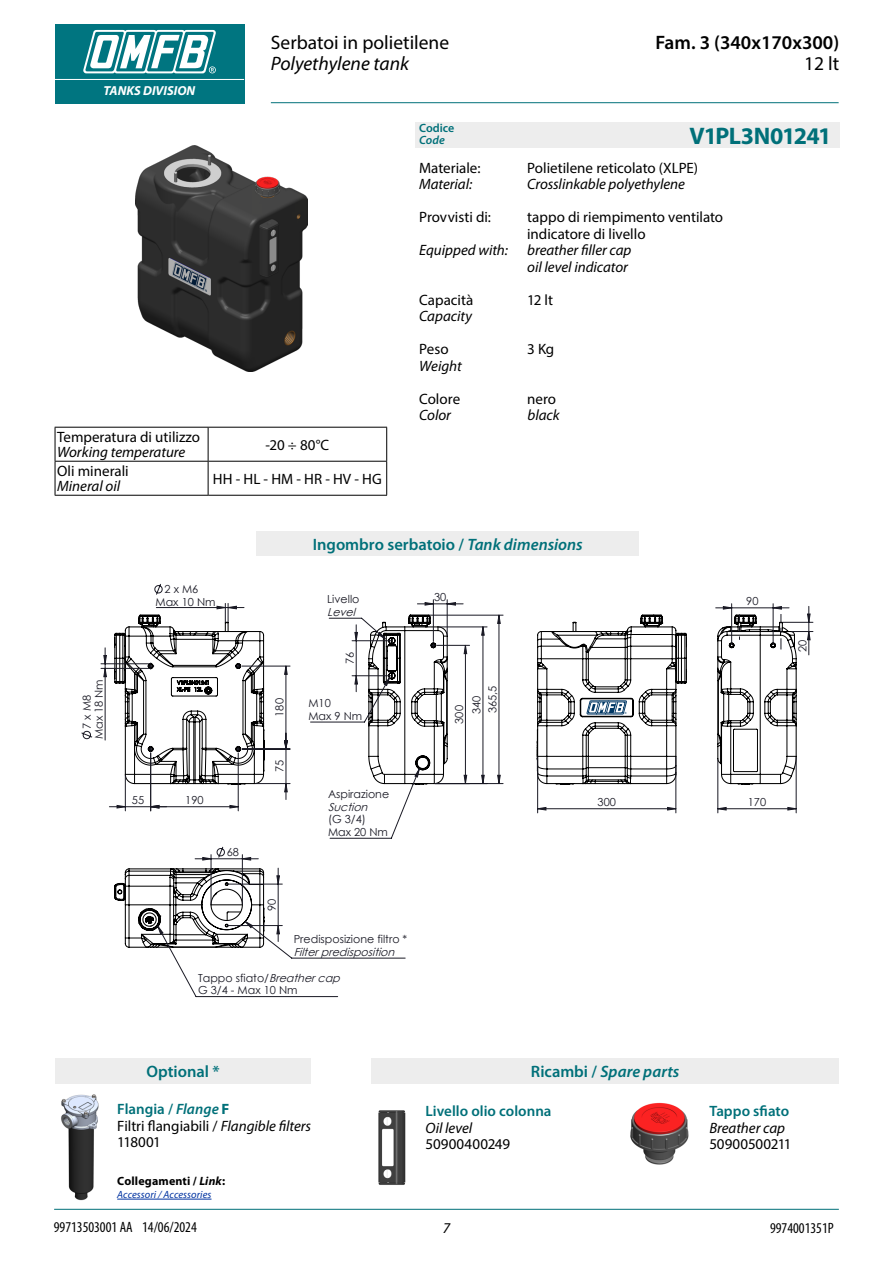
<style>
.page{position:relative;width:893px;height:1263px;background:#fff}
.page>*{position:absolute;margin:0;border:0;box-sizing:border-box;transform-origin:0 0}
.t1{font:700 24px "Myriad Pro";letter-spacing:-.03em;color:#007079}
.t2{font:19.5px "Myriad Pro";color:#000}
.t3{font:600 19.5px "Myriad Pro";color:#000}
.t4{font:italic 19.5px "Myriad Pro";color:#000}
.t5{font:600 16.5px "Myriad Pro";color:#007079}
.t6{font:italic 600 16.5px "Myriad Pro";letter-spacing:.005em;color:#007079}
.t7{font:15px/16.5px "Myriad Pro";color:#000}
.t8{font:italic 15px/16.5px "Myriad Pro";color:#000}
.t9{font:condensed 15px "Myriad Pro";color:#000}
.t10{font:600 15px "Myriad Pro";color:#007079}
.t11{font:italic 700 13.05px "Myriad Pro";color:#fff}
.t12{font:700 12px "Myriad Pro";letter-spacing:.015em;color:#000}
.t13{font:600 12px "Myriad Pro";color:#007079}
.t14{font:italic 600 12px "Myriad Pro";color:#007079}
.t15{font:11.1px/12.5px "Century Gothic";color:#191924}
.t16{font:italic 11.1px "Century Gothic";color:#191924}
.t17{font:italic 10.5px "Myriad Pro";letter-spacing:.005em;color:#0033a1}
.s1{font-style:italic}
.s2{font-weight:600;color:#007079}
.s3{font-weight:600;font-style:italic;color:#007079}
.s4{font-weight:700;color:#007079}
.s5{font-style:normal}
</style>
<div class="page">
<div style="left:55px;top:24px;width:189px;height:79px;background:#007580"></div>
<hr style="left:55px;top:79px;width:189px;height:1px;background:#fff">
<svg style="left:83px;top:30px;width:133px;height:43px"></svg>
<hr style="left:271px;top:102px;width:568px;height:1px;background:#007079">
<hr style="left:54px;top:1209px;width:785px;height:1px;background:#007079">
<div style="left:415px;top:122px;width:425px;height:25px;background:#ededed"></div>
<svg style="left:81px;top:730px;width:12px;height:9px"></svg>
<svg style="left:154px;top:583px;width:9px;height:12px"></svg>
<svg style="left:114px;top:868px;width:35px;height:80px"></svg>
<hr style="left:125px;top:775px;width:1px;height:36px;background:#191924">
<svg style="left:149px;top:599px;width:648px;height:398px"></svg>
<hr style="left:101px;top:663px;width:49px;height:1px;background:#191924">
<hr style="left:101px;top:668px;width:49px;height:1px;background:#191924">
<svg style="left:109px;top:804px;width:42px;height:5px"></svg>
<svg style="left:151px;top:603px;width:645px;height:331px"></svg>
<svg style="left:716px;top:606px;width:97px;height:35px"></svg>
<svg style="left:276px;top:868px;width:4px;height:73px"></svg>
<svg style="left:104px;top:614px;width:706px;height:178px"></svg>
<svg style="left:536px;top:614px;width:151px;height:182px"></svg>
<div style="left:256px;top:532px;width:383px;height:24px;background:#ededed"></div>
<hr style="left:55px;top:427px;width:153px;height:1px;background:#000">
<hr style="left:55px;top:428px;width:1px;height:33px;background:#000">
<hr style="left:208px;top:427px;width:179px;height:1px;background:#000">
<hr style="left:386px;top:428px;width:1px;height:33px;background:#000">
<hr style="left:55px;top:461px;width:153px;height:1px;background:#000">
<hr style="left:55px;top:462px;width:1px;height:33px;background:#000">
<hr style="left:208px;top:461px;width:179px;height:1px;background:#000">
<hr style="left:386px;top:462px;width:1px;height:33px;background:#000">
<hr style="left:55px;top:495px;width:153px;height:1px;background:#000">
<hr style="left:208px;top:495px;width:179px;height:1px;background:#000">
<hr style="left:208px;top:428px;width:1px;height:33px;background:#000">
<hr style="left:208px;top:462px;width:1px;height:33px;background:#000">
<div style="left:371px;top:1058px;width:468px;height:26px;background:#ededed"></div>
<img style="left:378px;top:1110px;width:28px;height:75px">
<img style="left:630px;top:1103px;width:59px;height:62px">
<img style="left:61px;top:1094px;width:38px;height:107px">
<div style="left:56px;top:1058px;width:255px;height:26px;background:#ededed"></div>
<hr style="left:117px;top:1199px;width:94px;height:1px;background:#0033a1">
<img style="left:135px;top:145px;width:172px;height:226px">
<p class="t11" style="left:104px;top:83px;width:93px">TANKS DIVISION</p>
<p class="t7" style="left:57px;top:429px;width:144px">Temperatura di utilizzo</p>
<p class="t8" style="left:57px;top:444px;width:130px">Working temperature</p>
<p class="t7" style="left:57px;top:463px;width:73px">Oli minerali</p>
<p class="t8" style="left:57px;top:478px;width:65px">Mineral oil</p>
<h2 class="t2" style="left:271px;top:30px;width:180px">Serbatoi in polietilene</h2>
<h2 class="t4" style="left:271px;top:51px;width:140px">Polyethylene tank</h2>
<h2 class="t3" style="left:655px;top:30px;width:185px">Fam. 3 (340x170x300)</h2>
<h2 class="t2" style="left:804px;top:51px;width:37px">12 lt</h2>
<p class="t7" style="left:266px;top:436px;width:65px">-20 ÷ 80°C</p>
<p class="t7" style="left:213px;top:470px;width:170px">HH - HL - HM - HR - HV - HG</p>
<p class="t13" style="left:419px;top:120px;width:37px">Codice</p>
<p class="t14" style="left:419px;top:132px;width:27px">Code</p>
<p class="t7" style="left:419px;top:159px;width:63px">Materiale:</p>
<p class="t7" style="left:527px;top:159px;width:173px">Polietilene reticolato (XLPE)</p>
<p class="t8" style="left:419px;top:176px;width:54px">Material:</p>
<p class="t8" style="left:527px;top:176px;width:159px">Crosslinkable polyethylene</p>
<p class="t7" style="left:419px;top:209px;width:73px">Provvisti di:</p>
<p class="t7" style="left:527px;top:209px;width:198px">tappo di riempimento ventilato indicatore di livello</p>
<p class="t8" style="left:419px;top:242px;width:90px">Equipped with:</p>
<p class="t8" style="left:527px;top:242px;width:106px">breather filler cap oil level indicator</p>
<p class="t7" style="left:419px;top:291px;width:56px">Capacità</p>
<p class="t7" style="left:527px;top:291px;width:27px">12 lt</p>
<p class="t8" style="left:419px;top:308px;width:55px">Capacity</p>
<p class="t7" style="left:419px;top:341px;width:31px">Peso</p>
<p class="t7" style="left:527px;top:341px;width:29px">3 Kg</p>
<p class="t8" style="left:419px;top:357px;width:44px">Weight</p>
<p class="t7" style="left:419px;top:390px;width:43px">Colore</p>
<p class="t7" style="left:527px;top:390px;width:31px">nero</p>
<p class="t8" style="left:419px;top:407px;width:33px">Color</p>
<p class="t8" style="left:527px;top:407px;width:34px">black</p>
<h1 class="t1" style="left:689px;top:120px;width:144px">V1PL3N01241</h1>
<p class="t5" style="left:313px;top:534px;width:271px">Ingombro serbatoio / <span class="s1">Tank dimensions</span></p>
<p class="t15" style="left:92px;top:739px;width:61px;rotate:-90deg">Max 18 Nm</p>
<p class="t15" style="left:80px;top:729px;width:35px;rotate:-90deg">7 x M8</p>
<p class="t15" style="left:165px;top:583px;width:35px">2 x M6</p>
<p class="t15" style="left:156px;top:595px;width:61px">Max 10 Nm</p>
<p class="t15" style="left:132px;top:794px;width:14px">55</p>
<p class="t15" style="left:185px;top:794px;width:20px">190</p>
<p class="t15" style="left:227px;top:846px;width:14px">68</p>
<p class="t15" style="left:273px;top:717px;width:20px;rotate:-90deg">180</p>
<p class="t15" style="left:273px;top:772px;width:14px;rotate:-90deg">75</p>
<p class="t15" style="left:327px;top:593px;width:34px">Livello</p>
<p class="t16" style="left:327px;top:604px;width:33px">Level</p>
<p class="t15" style="left:343px;top:664px;width:14px;rotate:-90deg">76</p>
<p class="t15" style="left:308px;top:697px;width:55px">M10<br>Max 9 Nm</p>
<p class="t15" style="left:328px;top:788px;width:63px">Aspirazione</p>
<p class="t16" style="left:328px;top:799px;width:45px">Suction</p>
<p class="t15" style="left:328px;top:813px;width:61px">(G 3/4)<br>Max 20 Nm</p>
<p class="t15" style="left:265px;top:911px;width:14px;rotate:-90deg">90</p>
<p class="t15" style="left:294px;top:933px;width:115px">Predisposizione filtro *</p>
<p class="t16" style="left:294px;top:944px;width:106px">Filterpredisposition</p>
<p class="t15" style="left:198px;top:971px;width:147px">Tappo sfiato/<span class="s1">Breathercap<br></span>G 3/4 - Max 10 Nm</p>
<p class="t15" style="left:434px;top:591px;width:14px">30</p>
<p class="t15" style="left:453px;top:724px;width:20px;rotate:-90deg">300</p>
<p class="t15" style="left:468px;top:714px;width:30px;line-height:16px;rotate:-90deg">340<br>365,5</p>
<p class="t15" style="left:598px;top:796px;width:20px">300</p>
<p class="t15" style="left:746px;top:595px;width:14px">90</p>
<p class="t15" style="left:796px;top:652px;width:14px;rotate:-90deg">20</p>
<p class="t15" style="left:748px;top:796px;width:20px">170</p>
<p class="t5" style="left:147px;top:1061px;width:75px">Optional *</p>
<p class="t7" style="left:117px;top:1100px;width:195px"><span class="s2">Flangia /</span> <span class="s3">Flange</span> <span class="s4">F<br></span>Filtri flangiabili / <span class="s1">Flangible filters<br></span>118001</p>
<p class="t12" style="left:117px;top:1173px;width:110px">Collegamenti / <span class="s1">Link</span>:</p>
<p class="t17" style="left:117px;top:1188px;width:96px">Accessori / Accessories</p>
<p class="t9" style="left:54px;top:1218px;width:144px">99713503001 AA 14/06/2024</p>
<p class="t6" style="left:531px;top:1061px;width:150px"><span class="s5">Ricambi /</span> Spare parts</p>
<p class="t10" style="left:426px;top:1101px;width:127px">Livello olio colonna</p>
<p class="t8" style="left:426px;top:1119px;width:48px">Oil level</p>
<p class="t7" style="left:426px;top:1135px;width:86px">50900400249</p>
<p class="t10" style="left:709px;top:1101px;width:81px">Tappo sfiato</p>
<p class="t8" style="left:709px;top:1119px;width:77px">Breather cap</p>
<p class="t7" style="left:709px;top:1135px;width:84px">50900500211</p>
<p class="t8" style="left:443px;top:1219px;width:9px">7</p>
<p class="t9" style="left:770px;top:1219px;width:65px">9974001351P</p>
</div>
